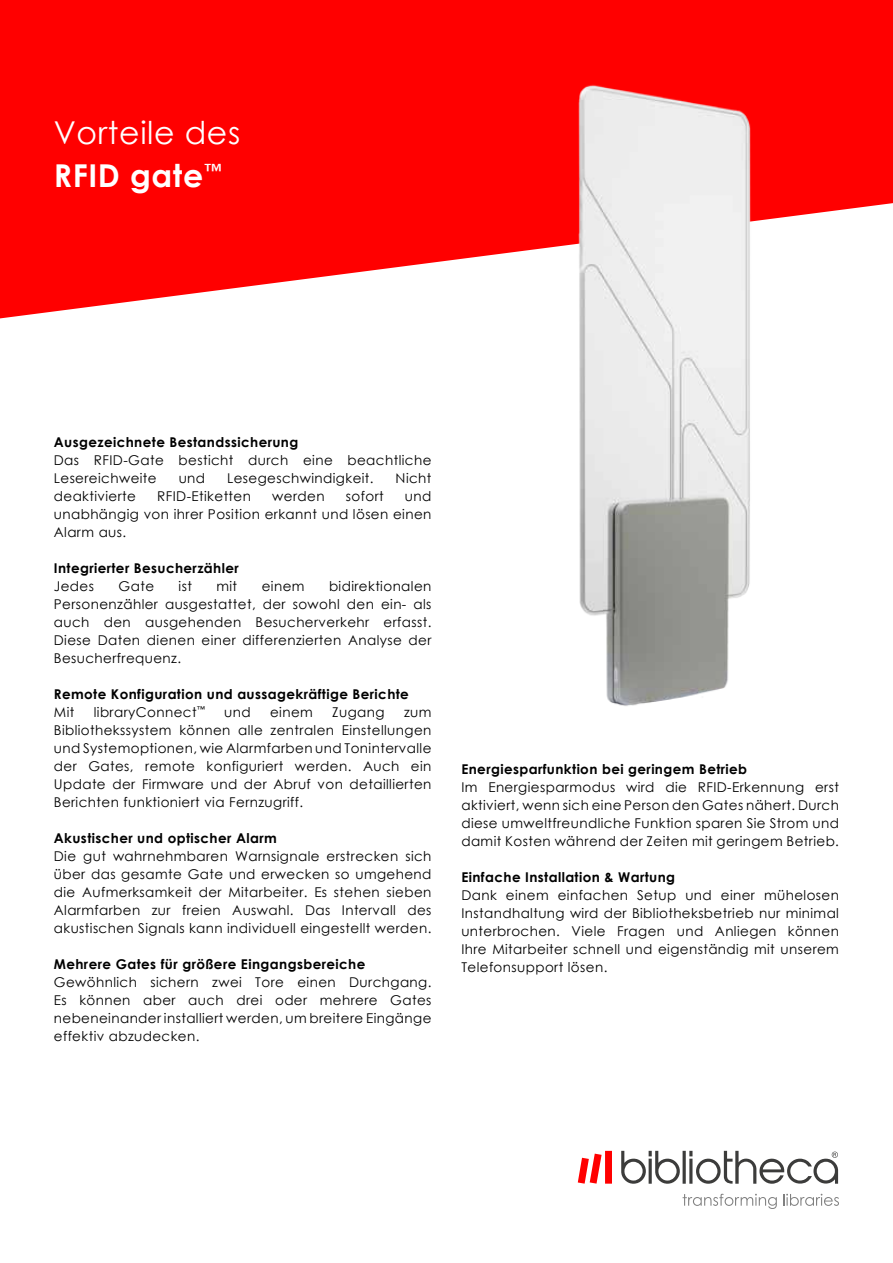
<style>
.page{position:relative;width:893px;height:1263px;background:#fff}
.page>*{position:absolute;margin:0;border:0;box-sizing:border-box;transform-origin:0 0}
.t1{font:31.5px/43.5px "Century Gothic";letter-spacing:.02em;color:#fff}
.t2{font:13.5px/18px "Century Gothic";letter-spacing:.03em;color:#000;text-align:justify}
.t3{font:700 13.5px "Century Gothic";letter-spacing:.03em;color:#000}
.s1{font-weight:700}
</style>
<div class="page">
<svg style="left:683px;top:1194px;width:94px;height:15px"></svg>
<svg style="left:783px;top:1194px;width:56px;height:12px"></svg>
<svg style="left:621px;top:1151px;width:59px;height:33px"></svg>
<hr style="left:683px;top:1151px;width:3px;height:33px;background:#3c3c3b">
<svg style="left:689px;top:1151px;width:149px;height:33px"></svg>
<svg style="left:578px;top:1151px;width:34px;height:33px"></svg>
<svg style="left:0;top:0;width:893px;height:318px;fill:#f00"></svg>
<img style="left:524px;top:49px;width:278px;height:657px">
<h1 class="t1" style="left:54px;top:110px;width:188px">Vorteile des<br><span class="s1">RFID gate</span><sup>™</sup></h1>
<p class="t3" style="left:54px;top:432px;width:246px">Ausgezeichnete Bestandssicherung</p>
<p class="t2" style="left:54px;top:451px;width:379px">Das RFID-Gate besticht durch eine beachtliche<br>Lesereichweite</p>
<p class="t2" style="left:179px;top:469px;width:28px">und</p>
<p class="t2" style="left:227px;top:469px;width:148px">Lesegeschwindigkeit.</p>
<p class="t2" style="left:396px;top:469px;width:37px">Nicht</p>
<p class="t2" style="left:54px;top:487px;width:84px">deaktivierte</p>
<p class="t2" style="left:157px;top:487px;width:95px">RFID-Etiketten</p>
<p class="t2" style="left:272px;top:487px;width:54px">werden</p>
<p class="t2" style="left:346px;top:487px;width:39px">sofort</p>
<p class="t2" style="left:54px;top:487px;width:379px;text-indent:351px">und unabhängig von ihrer Position erkannt und lösen einen Alarm aus.</p>
<p class="t3" style="left:54px;top:557px;width:186px">Integrierter Besucherzähler</p>
<p class="t2" style="left:54px;top:577px;width:42px">Jedes</p>
<p class="t2" style="left:119px;top:577px;width:37px">Gate</p>
<p class="t2" style="left:179px;top:577px;width:15px">ist</p>
<p class="t2" style="left:216px;top:577px;width:22px">mit</p>
<p class="t2" style="left:262px;top:577px;width:44px">einem</p>
<p class="t2" style="left:54px;top:577px;width:379px;text-indent:275px">bidirektionalen Personenzähler ausgestattet, der sowohl den ein- als auch den ausgehenden Besucherverkehr erfasst.<br>Diese Daten dienen einer differenzierten Analyse der Besucherfrequenz.</p>
<p class="t3" style="left:54px;top:683px;width:357px">Remote Konfiguration und aussagekräftige Berichte</p>
<p class="t2" style="left:54px;top:703px;width:22px">Mit</p>
<p class="t2" style="left:94px;top:703px;width:113px">libraryConnect<sup>™</sup></p>
<p class="t2" style="left:224px;top:703px;width:28px">und</p>
<p class="t2" style="left:270px;top:703px;width:44px">einem</p>
<p class="t2" style="left:332px;top:703px;width:54px">Zugang</p>
<p class="t2" style="left:54px;top:703px;width:379px;text-indent:350px">zum Bibliothekssystem können alle zentralen Einstellungen und Systemoptionen, wie Alarmfarben und Tonintervalle der Gates, remote konfiguriert werden. Auch ein Update der Firmware und der Abruf von detaillierten Berichten funktioniert via Fernzugriff.</p>
<p class="t3" style="left:54px;top:827px;width:225px">Akustischer und optischer Alarm</p>
<p class="t2" style="left:54px;top:847px;width:379px">Die gut wahrnehmbaren Warnsignale erstrecken sich über das gesamte Gate und erwecken so umgehend die Aufmerksamkeit der Mitarbeiter. Es stehen sieben Alarmfarben zur freien Auswahl. Das Intervall des akustischen Signals kann individuell eingestellt werden.</p>
<p class="t3" style="left:54px;top:953px;width:313px">Mehrere Gates für größere Eingangsbereiche</p>
<p class="t2" style="left:54px;top:973px;width:379px">Gewöhnlich sichern zwei Tore einen Durchgang.<br>Es können aber auch drei oder mehrere Gates nebeneinander installiert werden, um breitere Eingänge effektiv abzudecken.</p>
<p class="t3" style="left:461px;top:758px;width:287px">Energiesparfunktion bei geringem Betrieb</p>
<p class="t2" style="left:461px;top:777px;width:379px">Im Energiesparmodus wird die RFID-Erkennung erst aktiviert, wenn sich eine Person den Gates nähert. Durch diese umweltfreundliche Funktion sparen Sie Strom und damit Kosten während der Zeiten mit geringem Betrieb.</p>
<p class="t3" style="left:461px;top:866px;width:215px">Einfache Installation &amp; Wartung</p>
<p class="t2" style="left:461px;top:885px;width:379px">Dank einem einfachen Setup und einer mühelosen Instandhaltung wird der Bibliotheksbetrieb nur minimal unterbrochen. Viele Fragen und Anliegen können Ihre Mitarbeiter schnell und eigenständig mit unserem Telefonsupport lösen.</p>
</div>
